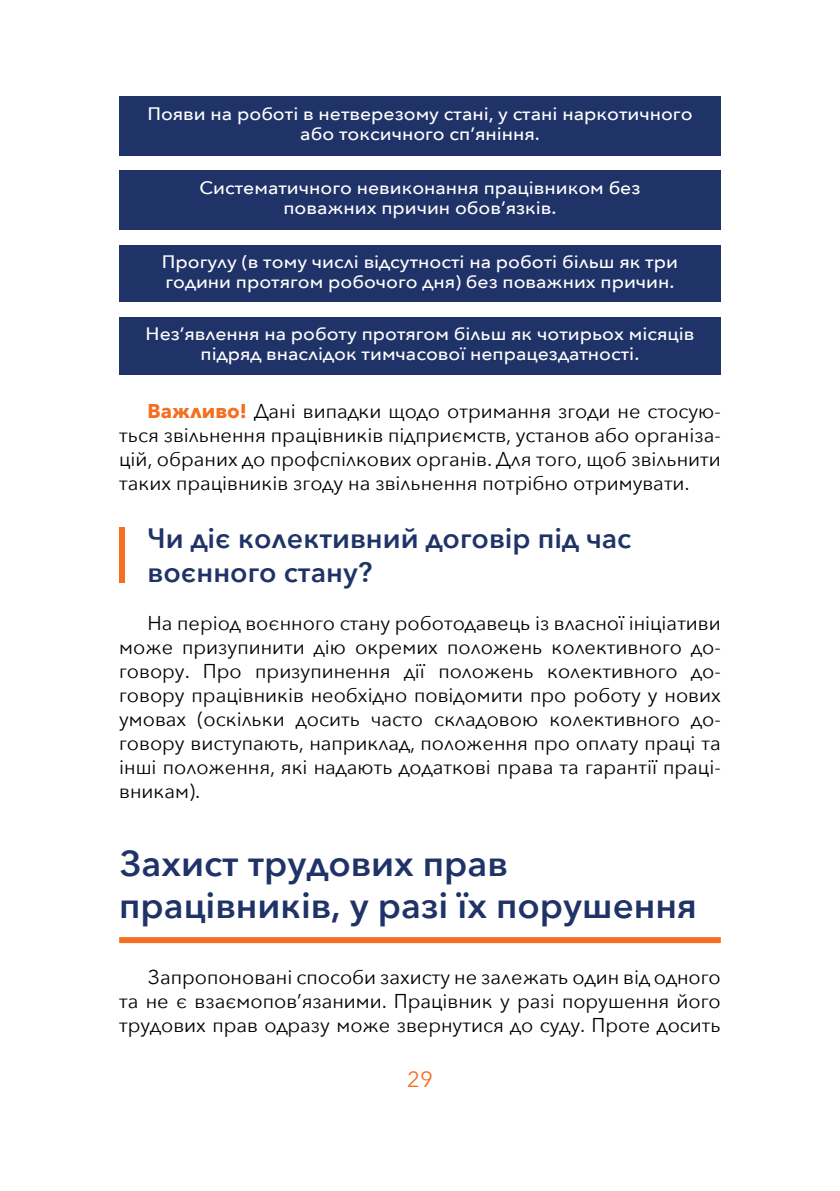
<style>
.page{position:relative;width:840px;height:1191px;background:#fff}
.page>*{position:absolute;margin:0;border:0;box-sizing:border-box;transform-origin:0 0}
.t1{font:600 36px/42px "Avenir Next";color:#203368}
.t2{font:600 28px/34px "Avenir Next";color:#203368}
.t3{font:22px "Avenir Next";color:#f36f21}
.t4{font:20px/24px "Avenir Next";color:#000;text-align:justify}
.t5{font:500 18px/20px "Avenir Next";color:#fff;text-align:center;scale:1.07 1}
.s1{font-weight:700;color:#f36f21}
</style>
<div class="page">
<div style="left:119px;top:527px;width:5px;height:55px;background:#f36f21"></div>
<div style="left:119px;top:937px;width:601px;height:6px;background:#f36f21"></div>
<div style="left:119px;top:245px;width:601px;height:57px;background:#203368"></div>
<div style="left:119px;top:317px;width:601px;height:57px;background:#203368"></div>
<div style="left:119px;top:96px;width:601px;height:60px;background:#203368"></div>
<div style="left:119px;top:171px;width:601px;height:59px;background:#203368"></div>
<p class="t5" style="left:147px;top:104px;width:510px">Появи на роботі в нетверезому стані, у стані наркотичного або токсичного спʼяніння.</p>
<p class="t5" style="left:199px;top:178px;width:413px">Систематичного невиконання працівником без поважних причин обовʼязків.</p>
<p class="t5" style="left:162px;top:252px;width:483px;text-align:left">Прогулу (в тому числі відсутності на роботі більш як три години протягом робочого дня) без поважних причин.</p>
<p class="t5" style="left:145px;top:324px;width:514px">Незʼявлення на роботу протягом більш як чотирьох місяців підряд внаслідок тимчасової непрацездатності.</p>
<p class="t4" style="left:119px;top:400px;width:602px;text-indent:28px"><span class="s1">Важливо!</span> Дані випадки щодо отримання згоди не стосую&shy;ться звільнення працівників підприємств, установ або організа&shy;цій, обраних до профспілкових органів. Для того, щоб звільнити таких працівників згоду на звільнення потрібно отримувати.</p>
<h2 class="t2" style="left:147px;top:522px;width:485px">Чи діє колективний договір під час воєнного стану?</h2>
<p class="t4" style="left:119px;top:612px;width:602px;text-indent:28px">На період воєнного стану роботодавець із власної ініціативи може призупинити дію окремих положень колективного до&shy;говору. Про призупинення дії положень колективного до&shy;говору працівників необхідно повідомити про роботу у нових умовах (оскільки досить часто складовою колективного до&shy;говору виступають, наприклад, положення про оплату праці та інші положення, які надають додаткові права та гарантії праці&shy;вникам).</p>
<h1 class="t1" style="left:119px;top:843px;width:578px">Захист трудових прав працівників, у разі їх порушення</h1>
<p class="t4" style="left:119px;top:965px;width:602px;text-indent:28px">Запропоновані способи захисту не залежать один від одного та не є взаємопов’язаними. Працівник у разі порушення його трудових прав одразу може звернутися до суду. Проте досить</p>
<p class="t3" style="left:407px;top:1064px;width:27px">29</p>
</div>
